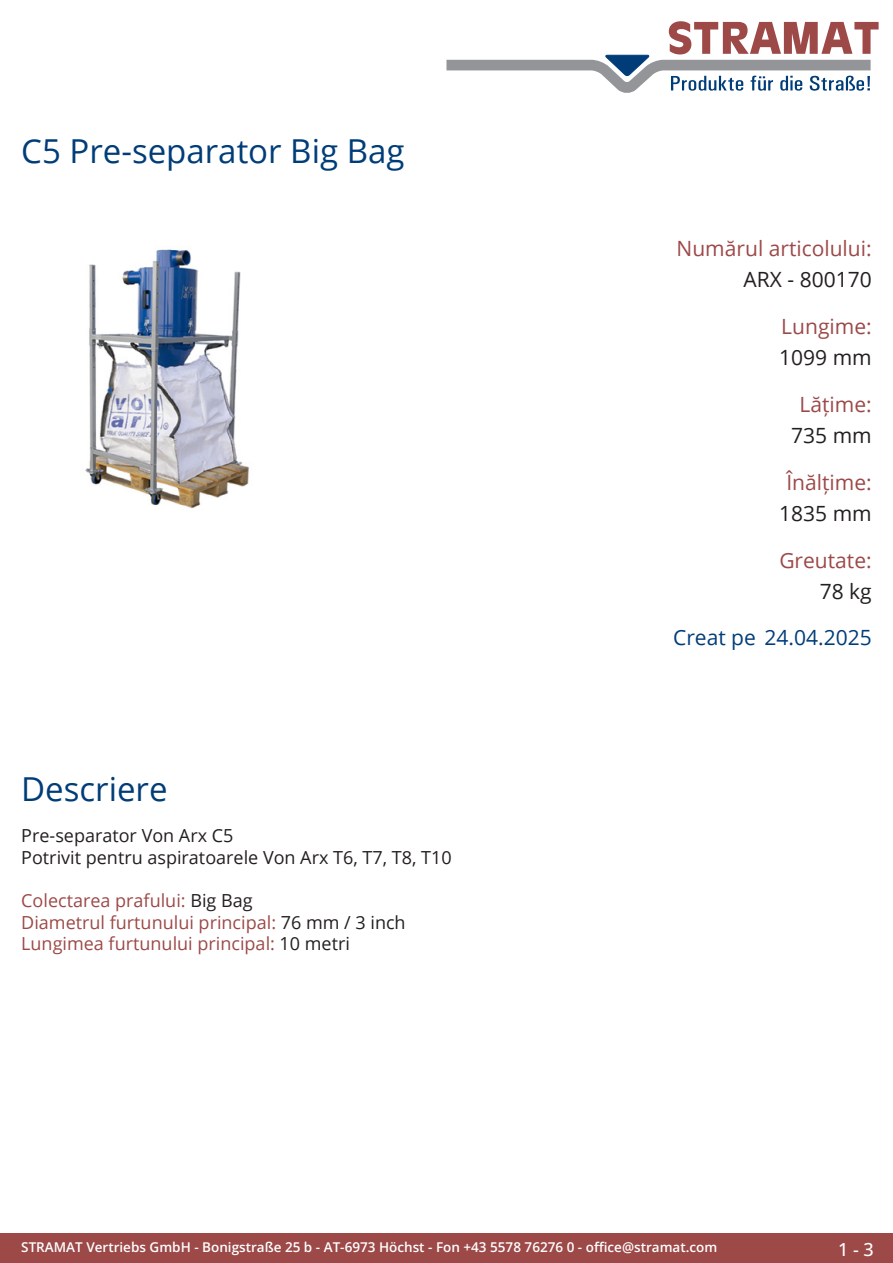
<style>
.page{position:relative;width:893px;height:1263px;background:#fff}
.page>*{position:absolute;margin:0;border:0;box-sizing:border-box;transform-origin:0 0}
.Produkttitel{font:33px "Open Sans";color:#003d78}
.TechDaten_Überschrif{font:21px "Open Sans";color:#9c4948}
.TechDaten_Inhalt{font:21px "Open Sans";color:#231f20}
.Erstellungsdatum{font:21px "Open Sans";color:#003d78}
.Beschreibung_Text{font:18px/21.6px "Open Sans";color:#9c4948}
.Beschreibung_Text-2{font:18px/21.6px "Open Sans";color:#231f20}
.t1{font:500 18px "Open Sans";color:#fff}
.t2{font:600 13.5px "Open Sans";color:#fff}
.s1{color:#231f20}
</style>
<div class="page">
<div style="left:0;top:1233px;width:893px;height:30px;background:#9c4948"></div>
<svg style="left:446px;top:21px;width:433px;height:72px"></svg>
<img style="left:85px;top:249px;width:164px;height:260px">
<p class="Produkttitel" style="left:21px;top:128px;width:385px">C5 Pre-separator Big Bag</p>
<p class="Produkttitel" style="left:21px;top:766px;width:148px">Descriere</p>
<p class="Beschreibung_Text-2" style="left:21px;top:824px;width:432px">Pre-separator Von Arx C5<br>Potrivit pentru aspiratoarele Von Arx T6, T7, T8, T10</p>
<p class="Beschreibung_Text" style="left:21px;top:889px;width:386px">Colectarea prafului: <span class="s1">Big Bag<br></span>Diametrul furtunului principal: <span class="s1">76 mm / 3 inch<br></span>Lungimea furtunului principal: <span class="s1">10 metri</span></p>
<p class="TechDaten_Überschrif" style="left:677px;top:234px;width:197px">Numărul articolului:</p>
<p class="TechDaten_Inhalt" style="left:744px;top:265px;width:130px">ARX - 800170</p>
<p class="TechDaten_Überschrif" style="left:781px;top:312px;width:92px">Lungime:</p>
<p class="TechDaten_Inhalt" style="left:779px;top:343px;width:94px">1099 mm</p>
<p class="TechDaten_Überschrif" style="left:799px;top:390px;width:74px">Lățime:</p>
<p class="TechDaten_Inhalt" style="left:791px;top:421px;width:82px">735 mm</p>
<p class="TechDaten_Überschrif" style="left:786px;top:468px;width:87px">Înălțime:</p>
<p class="TechDaten_Inhalt" style="left:779px;top:499px;width:94px">1835 mm</p>
<p class="TechDaten_Überschrif" style="left:779px;top:546px;width:94px">Greutate:</p>
<p class="TechDaten_Inhalt" style="left:820px;top:577px;width:54px">78 kg</p>
<p class="Erstellungsdatum" style="left:673px;top:623px;width:200px">Creat pe 24.04.2025</p>
<p class="t2" style="left:21px;top:1238px;width:698px">STRAMAT Vertriebs GmbH - Bonigstraße 25 b - AT-6973 Höchst - Fon +43 5578 76276 0 - office@stramat.com</p>
<p class="t1" style="left:838px;top:1237px;width:37px">1 - 3</p>
</div>
